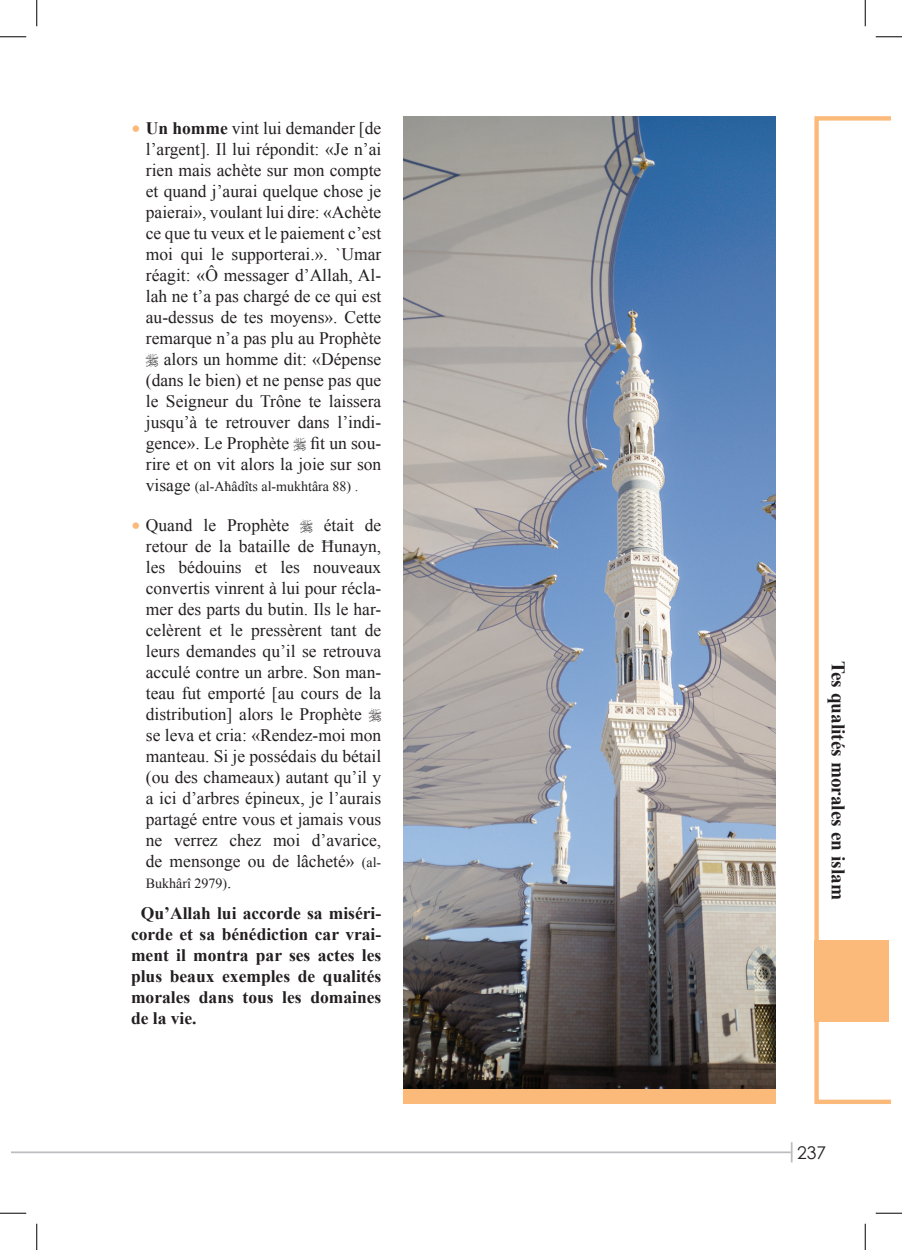
<style>
.page{position:relative;width:902px;height:1250px;background:#fff}
.page>*{position:absolute;margin:0;border:0;box-sizing:border-box;transform-origin:0 0}
.t1{font:700 19.25px "Times New Roman";color:#231f20}
.t2{font:17.5px/21px "Times New Roman";color:#231f20;text-align:right}
.t3{font:700 17.5px/21px "Times New Roman";color:#231f20;text-align:justify}
.t4{font:17.5px "Century Gothic";color:#231f20}
.t5{font:14px "Times New Roman";color:#231f20}
.s1{font-family:"Minion Pro";font-size:24.5px;color:#fbb97a}
.s2{font-weight:700}
.s3{font-size:17.5px}
.s4{font-size:14px}
</style>
<div class="page">
<svg style="left:814px;top:116px;width:76px;height:987px"></svg>
<div style="left:814px;top:939px;width:75px;height:82px;background:#fbb97a"></div>
<hr style="left:791px;top:1141px;width:2px;height:21px;background:#bcbdc0">
<hr style="left:12px;top:1151px;width:779px;height:1px;background:#bcbdc0">
<img style="left:404px;top:116px;width:372px;height:972px">
<div style="left:404px;top:1088px;width:372px;height:15px;background:#fbb97a"></div>
<svg style="left:0;top:36px;width:26px;height:1px"></svg>
<svg style="left:876px;top:36px;width:26px;height:1px"></svg>
<svg style="left:0;top:1212px;width:26px;height:1px"></svg>
<svg style="left:876px;top:1212px;width:26px;height:1px"></svg>
<svg style="left:36px;top:0;width:1px;height:26px"></svg>
<svg style="left:36px;top:1223px;width:1px;height:26px"></svg>
<svg style="left:865px;top:0;width:1px;height:26px"></svg>
<svg style="left:865px;top:1223px;width:1px;height:26px"></svg>
<p class="t2" style="left:131px;top:117px;width:252px"><span class="s1">•</span> <span class="s2">Un homme</span> vint lui demander [de l’argent]. Il lui répondit: «Je n’ai rien mais achète sur mon compte et quand j’aurai quelque chose je paierai», voulant lui dire: «Achète ce que tu veux et le paiement c’est moi qui le supporterai.». `Umar réagit: «Ô messager d’Allah, Al&shy;lah ne t’a pas chargé de ce qui est au-dessus de tes moyens». Cette remarque n’a pas plu au Prophète alors un homme dit: «Dépense (dans le bien) et ne pense pas que le Seigneur du Trône te laissera jusqu’à te retrouver dans l’indi&shy;gence». Le Prophète fit un sou&shy;rire et on vit alors la joie sur son</p>
<p class="t5" style="left:146px;top:477px;width:214px"><span class="s3">visage</span> (al-Aħâdîts al-mukhtâra 88) .</p>
<p class="t2" style="left:131px;top:514px;width:160px"><span class="s1">•</span> Quand le Prophète</p>
<p class="t2" style="left:146px;top:514px;width:237px;text-align:left;text-indent:178px">était de retour de la bataille de Ħunayn, les bédouins et les nouveaux convertis vinrent à lui pour récla&shy;mer des parts du butin. Ils le har&shy;celèrent et le pressèrent tant de leurs demandes qu’il se retrouva acculé contre un arbre. Son man&shy;teau fut emporté [au cours de la distribution] alors le Prophète<br>se leva et cria: «Rendez-moi mon manteau. Si je possédais du bétail (ou des chameaux) autant qu’il y a ici d’arbres épineux, je l’aurais partagé entre vous et jamais vous ne verrez chez moi d’avarice, de mensonge ou de lâcheté» <span class="s4">(al-</span></p>
<p class="t5" style="left:146px;top:873px;width:87px">Bukhârî 2979)<span class="s3">.</span></p>
<p class="t3" style="left:131px;top:901px;width:252px;text-indent:10px">Qu’Allah lui accorde sa miséri&shy;corde et sa bénédiction car vrai&shy;ment il montra par ses actes les plus beaux exemples de qualités morales dans tous les domaines de la vie.</p>
<p class="t1" style="left:851px;top:660px;width:240px;rotate:90deg">Tes qualités morales en islam</p>
<p class="t4" style="left:797px;top:1139px;width:31px">237</p>
</div>
